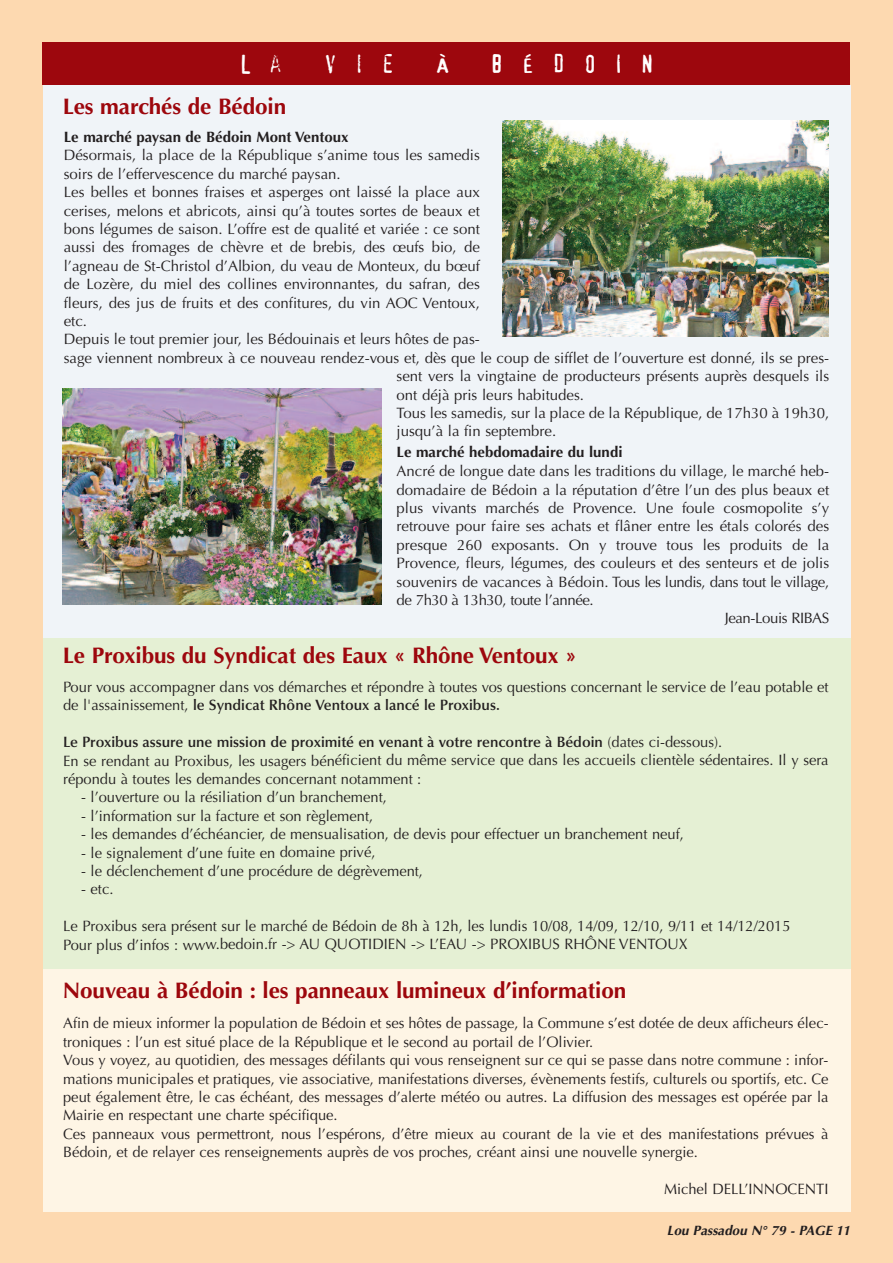
<style>
.page{position:relative;width:893px;height:1263px;background:#fdd9b0}
.page>*{position:absolute;margin:0;border:0;box-sizing:border-box;transform-origin:0 0}
.t1{font:24.75px "Confidential";letter-spacing:.75em;color:#fff}
.t2{font:700 22.5px "Optima";letter-spacing:-.005em;color:#9d070d}
.t3{font:15px/18.5px "Optima";color:#231f20}
.t4{font:15px "Optima";letter-spacing:-.03em;color:#231f20}
.t5{font:700 15px "Optima";color:#231f20}
.t6{font:italic 700 13.5px "Optima";color:#231f20}
.s1{font-weight:600}
</style>
<div class="page">
<div style="left:43px;top:43px;width:807px;height:42px;background:#9d070d"></div>
<div style="left:43px;top:85px;width:807px;height:553px;background:#f0f4f8"></div>
<div style="left:43px;top:638px;width:807px;height:331px;background:#e5f0d4"></div>
<div style="left:43px;top:969px;width:807px;height:243px;background:#fef5e5"></div>
<img style="left:502px;top:121px;width:327px;height:215px">
<img style="left:63px;top:389px;width:319px;height:215px">
<h1 class="t1" style="left:239px;top:50px;width:44px">L A</h1>
<h1 class="t1" style="left:324px;top:50px;width:72px">VIE</h1>
<h1 class="t1" style="left:436px;top:50px;width:14px">À</h1>
<h1 class="t1" style="left:491px;top:50px;width:164px">BÉDOIN</h1>
<h2 class="t2" style="left:63px;top:93px;width:225px">Les marchés de Bédoin</h2>
<p class="t5" style="left:64px;top:128px;width:286px">Le marché paysan de Bédoin Mont Ventoux</p>
<p class="t3" style="left:64px;top:148px;width:418px">Désormais, la place de la République s’anime tous les samedis</p>
<p class="t3" style="left:64px;top:166px;width:278px">soirs de l’effervescence du marché paysan.</p>
<p class="t3" style="left:64px;top:184px;width:418px">Les belles et bonnes fraises et asperges ont laissé la place aux</p>
<p class="t3" style="left:64px;top:203px;width:418px">cerises, melons et abricots, ainsi qu’à toutes sortes de beaux et</p>
<p class="t3" style="left:64px;top:221px;width:418px">bons légumes de saison. L’offre est de qualité et variée : ce sont</p>
<p class="t3" style="left:64px;top:240px;width:418px">aussi des fromages de chèvre et de brebis, des œufs bio, de</p>
<p class="t3" style="left:64px;top:258px;width:418px">l’agneau de St-Christol d’Albion, du veau de Monteux, du bœuf</p>
<p class="t3" style="left:64px;top:276px;width:418px">de Lozère, du miel des collines environnantes, du safran, des</p>
<p class="t3" style="left:64px;top:295px;width:418px">fleurs, des jus de fruits et des confitures, du vin AOC Ventoux,</p>
<p class="t3" style="left:64px;top:313px;width:25px">etc.</p>
<p class="t3" style="left:64px;top:331px;width:418px">Depuis le tout premier jour, les Bédouinais et leurs hôtes de pas-</p>
<p class="t3" style="left:64px;top:350px;width:767px">sage viennent nombreux à ce nouveau rendez-vous et, dès que le coup de sifflet de l’ouverture est donné, ils se pres-</p>
<p class="t3" style="left:397px;top:368px;width:434px">sent vers la vingtaine de producteurs présents auprès desquels ils</p>
<p class="t3" style="left:397px;top:387px;width:189px">ont déjà pris leurs habitudes.</p>
<p class="t3" style="left:397px;top:405px;width:434px">Tous les samedis, sur la place de la République, de 17h30 à 19h30,</p>
<p class="t3" style="left:397px;top:423px;width:161px">jusqu’à la fin septembre.</p>
<p class="t5" style="left:397px;top:443px;width:227px">Le marché hebdomadaire du lundi</p>
<p class="t3" style="left:397px;top:463px;width:434px">Ancré de longue date dans les traditions du village, le marché heb-</p>
<p class="t3" style="left:397px;top:482px;width:434px">domadaire de Bédoin a la réputation d’être l’un des plus beaux et</p>
<p class="t3" style="left:397px;top:500px;width:434px">plus vivants marchés de Provence. Une foule cosmopolite s’y</p>
<p class="t3" style="left:397px;top:518px;width:434px">retrouve pour faire ses achats et flâner entre les étals colorés des</p>
<p class="t3" style="left:397px;top:537px;width:434px">presque 260 exposants. On y trouve tous les produits de la</p>
<p class="t3" style="left:397px;top:555px;width:434px">Provence, fleurs, légumes, des couleurs et des senteurs et de jolis</p>
<p class="t4" style="left:397px;top:575px;width:434px">souvenirs de vacances à Bédoin. Tous les lundis, dans tout le village,</p>
<p class="t4" style="left:397px;top:594px;width:199px">de 7h30 à 13h30, toute l’année.</p>
<p class="t4" style="left:725px;top:612px;width:106px">Jean-Louis RIBAS</p>
<h2 class="t2" style="left:63px;top:643px;width:515px">Le Proxibus du Syndicat des Eaux « Rhône Ventoux »</h2>
<p class="t3" style="left:63px;top:679px;width:767px">Pour vous accompagner dans vos démarches et répondre à toutes vos questions concernant le service de l’eau potable et de l'assainissement, <span class="s1">le Syndicat Rhône Ventoux a lancé le Proxibus.</span></p>
<p class="t3" style="left:63px;top:734px;width:767px"><span class="s1">Le Proxibus assure une mission de proximité en venant à votre rencontre à Bédoin</span> (dates ci-dessous).<br>En se rendant au Proxibus, les usagers bénéficient du même service que dans les accueils clientèle sédentaires. Il y sera répondu à toutes les demandes concernant notamment :</p>
<p class="t3" style="left:81px;top:789px;width:307px">- l’ouverture ou la résiliation d’un branchement,</p>
<p class="t3" style="left:81px;top:808px;width:293px">- l’information sur la facture et son règlement,</p>
<p class="t3" style="left:81px;top:826px;width:604px">- les demandes d’échéancier, de mensualisation, de devis pour effectuer un branchement neuf,</p>
<p class="t3" style="left:81px;top:845px;width:296px">- le signalement d’une fuite en domaine privé,</p>
<p class="t3" style="left:81px;top:863px;width:343px">- le déclenchement d’une procédure de dégrèvement,</p>
<p class="t3" style="left:81px;top:881px;width:34px">- etc.</p>
<p class="t3" style="left:63px;top:918px;width:729px">Le Proxibus sera présent sur le marché de Bédoin de 8h à 12h, les lundis 10/08, 14/09, 12/10, 9/11 et 14/12/2015<br>Pour plus d’infos : www.bedoin.fr -&gt; AU QUOTIDIEN -&gt; L’EAU -&gt; PROXIBUS RHÔNE VENTOUX</p>
<h2 class="t2" style="left:63px;top:978px;width:565px">Nouveau à Bédoin : les panneaux lumineux d’information</h2>
<p class="t3" style="left:63px;top:1015px;width:767px">Afin de mieux informer la population de Bédoin et ses hôtes de passage, la Commune s’est dotée de deux afficheurs élec&shy;troniques : l’un est situé place de la République et le second au portail de l’Olivier.<br>Vous y voyez, au quotidien, des messages défilants qui vous renseignent sur ce qui se passe dans notre commune : infor&shy;mations municipales et pratiques, vie associative, manifestations diverses, évènements festifs, culturels ou sportifs, etc. Ce peut également être, le cas échéant, des messages d’alerte météo ou autres. La diffusion des messages est opérée par la Mairie en respectant une charte spécifique.<br>Ces panneaux vous permettront, nous l’espérons, d’être mieux au courant de la vie et des manifestations prévues à Bédoin, et de relayer ces renseignements auprès de vos proches, créant ainsi une nouvelle synergie.</p>
<p class="t3" style="left:664px;top:1181px;width:166px">Michel DELL’INNOCENTI</p>
<p class="t6" style="left:667px;top:1225px;width:185px">Lou Passadou N° 79 - PAGE 11</p>
</div>
